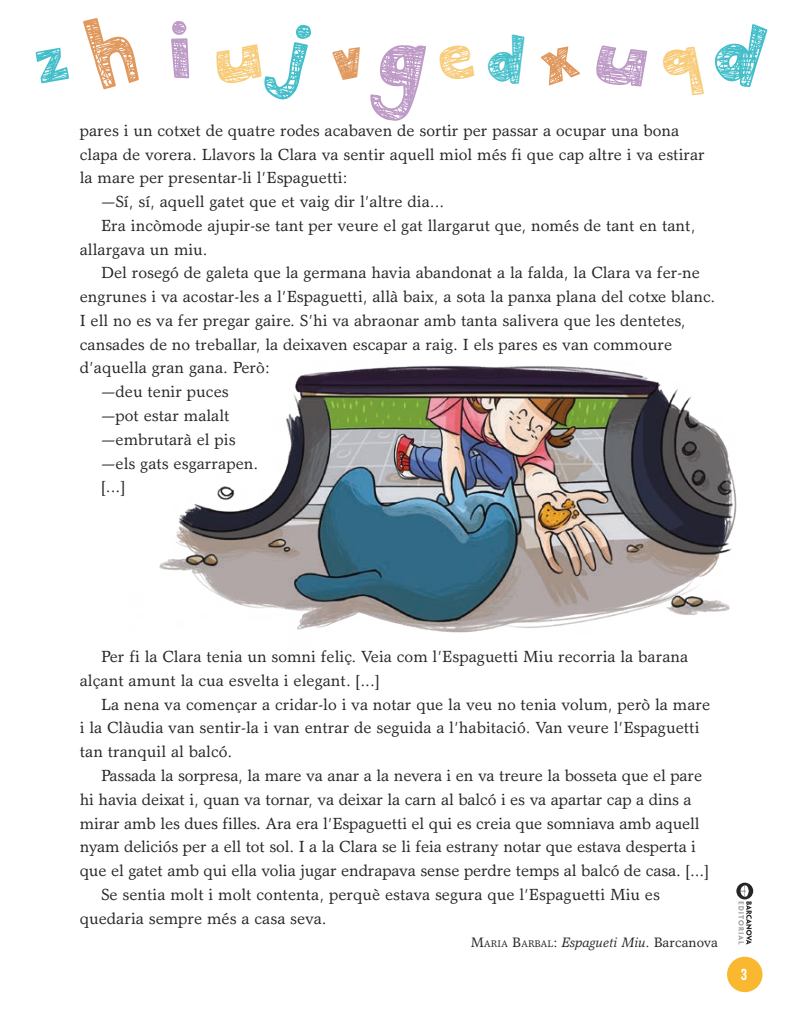
<style>
.page{position:relative;width:798px;height:1028px;background:#fff}
.page>*{position:absolute;margin:0;border:0;box-sizing:border-box;transform-origin:0 0}
.t1{font:16.25px/23.8px "Garth Graphic Std";color:#252627}
.t2{font:700 15px "Heading Pro";color:#fff}
.t3{font:italic 13.75px "Garth Graphic Std";color:#252627}
.s1{font-style:normal}
.s2{font-style:normal;font-size:9.62px}
</style>
<div class="page">
<div style="left:726px;top:956px;width:36px;height:36px;background:#f9b82f;border-radius:50%"></div>
<svg style="left:736px;top:882px;width:16px;height:62px"></svg>
<img style="left:159px;top:365px;width:578px;height:268px">
<p class="t1" style="left:80px;top:118px;width:601px">pares i un cotxet de quatre rodes acabaven de sortir per passar a ocupar una bona</p>
<p class="t1" style="left:80px;top:142px;width:626px">clapa de vorera. Llavors la Clara va sentir aquell miol més fi que cap altre i va estirar</p>
<p class="t1" style="left:80px;top:166px;width:269px">la mare per presentar-li l’Espaguetti:</p>
<p class="t1" style="left:101px;top:189px;width:344px">—Sí, sí, aquell gatet que et vaig dir l’altre dia...</p>
<p class="t1" style="left:101px;top:213px;width:595px">Era incòmode ajupir-se tant per veure el gat llargarut que, només de tant en tant,</p>
<p class="t1" style="left:80px;top:237px;width:129px">allargava un miu.</p>
<p class="t1" style="left:101px;top:261px;width:600px">Del rosegó de galeta que la germana havia abandonat a la falda, la Clara va fer-ne</p>
<p class="t1" style="left:80px;top:284px;width:636px">engrunes i va acostar-les a l’Espaguetti, allà baix, a sota la panxa plana del cotxe blanc.</p>
<p class="t1" style="left:80px;top:308px;width:607px">I ell no es va fer pregar gaire. S’hi va abraonar amb tanta salivera que les dentetes,</p>
<p class="t1" style="left:80px;top:332px;width:593px">cansades de no treballar, la deixaven escapar a raig. I els pares es van commoure</p>
<p class="t1" style="left:80px;top:356px;width:191px">d’aquella gran gana. Però:</p>
<p class="t1" style="left:101px;top:379px;width:129px">—deu tenir puces</p>
<p class="t1" style="left:101px;top:403px;width:130px">—pot estar malalt</p>
<p class="t1" style="left:101px;top:427px;width:136px">—embrutarà el pis</p>
<p class="t1" style="left:101px;top:451px;width:159px">—els gats esgarrapen.</p>
<p class="t1" style="left:101px;top:474px;width:26px">[...]</p>
<p class="t1" style="left:80px;top:644px;width:609px;text-indent:21px">Per fi la Clara tenia un somni feliç. Veia com l’Espaguetti Miu recorria la barana alçant amunt la cua esvelta i elegant. [...]</p>
<p class="t1" style="left:80px;top:692px;width:631px;text-indent:21px">La nena va començar a cridar-lo i va notar que la veu no tenia volum, però la mare i la Clàudia van sentir-la i van entrar de seguida a l’habitació. Van veure l’Espaguetti tan tranquil al balcó.</p>
<p class="t1" style="left:101px;top:763px;width:602px">Passada la sorpresa, la mare va anar a la nevera i en va treure la bosseta que el pare</p>
<p class="t1" style="left:80px;top:787px;width:613px">hi havia deixat i, quan va tornar, va deixar la carn al balcó i es va apartar cap a dins a</p>
<p class="t1" style="left:80px;top:811px;width:621px">mirar amb les dues filles. Ara era l’Espaguetti el qui es creia que somniava amb aquell</p>
<p class="t1" style="left:80px;top:834px;width:617px">nyam deliciós per a ell tot sol. I a la Clara se li feia estrany notar que estava desperta i</p>
<p class="t1" style="left:80px;top:858px;width:630px">que el gatet amb qui ella volia jugar endrapava sense perdre temps al balcó de casa. [...]</p>
<p class="t1" style="left:101px;top:882px;width:560px">Se sentia molt i molt contenta, perquè estava segura que l’Espaguetti Miu es</p>
<p class="t1" style="left:80px;top:906px;width:248px">quedaria sempre més a casa seva.</p>
<p class="t3" style="left:470px;top:934px;width:249px"><span class="s1">M</span><span class="s2">ARIA</span> <span class="s1">B</span><span class="s2">ARBAL</span><span class="s1">:</span> Espagueti Miu<span class="s1">. Barcanova</span></p>
<p class="t2" style="left:740px;top:965px;width:8px">3</p>
</div>
